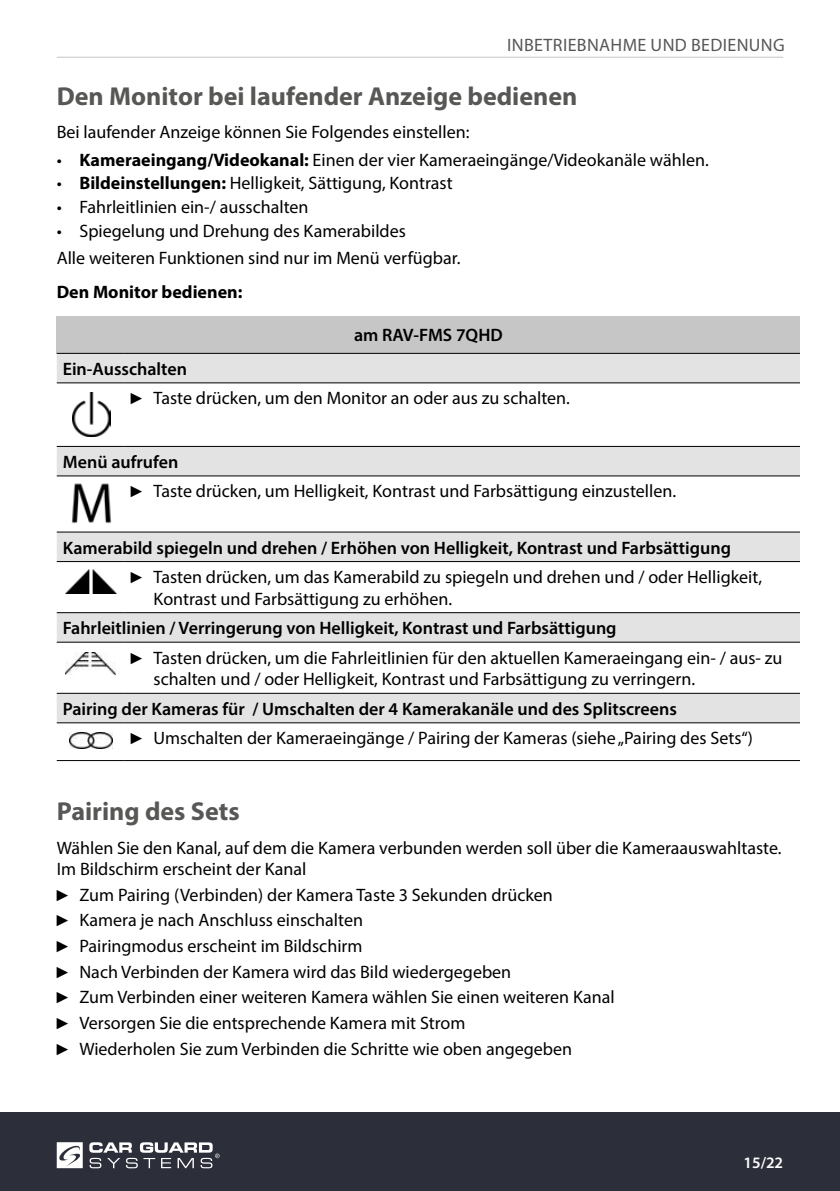
<style>
.page{position:relative;width:840px;height:1191px;background:#fff}
.page>*{position:absolute;margin:0;border:0;box-sizing:border-box;transform-origin:0 0}
.t1{font:700 26px "Myriad Pro";color:#575756}
.t2{font:18px/25.6px "Myriad Pro";color:#000}
.t3{font:600 18px/29.4px "Myriad Pro";color:#000}
.t4{font:18px "Myriad Pro";letter-spacing:.02em;color:#575756}
.t5{font:700 18px "Myriad Pro";color:#000}
.t6{font:600 16px "Myriad Pro";color:#fff}
.s1{font-weight:700}
.s2{font-weight:600}
.s3{font-family:"Arial Narrow";font-size:16px}
.s4{font-family:"Arial Narrow";font-weight:400;font-size:16px}
.s5{font-weight:400}
</style>
<div class="page">
<div style="left:0;top:1112px;width:839px;height:79px;background:#2c2e39"></div>
<svg style="left:57px;top:1142px;width:26px;height:26px"></svg>
<svg style="left:89px;top:1142px;width:130px;height:26px"></svg>
<hr style="left:57px;top:57px;width:725px;height:1px;background:#c6c6c6">
<div style="left:57px;top:316px;width:742px;height:37px;background:#c6c6c6"></div>
<svg style="left:57px;top:354px;width:742px;height:368px"></svg>
<hr style="left:57px;top:382px;width:68px;height:1px;background:#000">
<hr style="left:125px;top:382px;width:674px;height:1px;background:#000">
<hr style="left:57px;top:446px;width:68px;height:1px;background:#000">
<hr style="left:125px;top:446px;width:674px;height:1px;background:#000">
<hr style="left:57px;top:475px;width:68px;height:1px;background:#000">
<hr style="left:125px;top:475px;width:674px;height:1px;background:#000">
<hr style="left:57px;top:532px;width:68px;height:1px;background:#000">
<hr style="left:125px;top:532px;width:674px;height:1px;background:#000">
<hr style="left:57px;top:561px;width:68px;height:1px;background:#000">
<hr style="left:125px;top:561px;width:674px;height:1px;background:#000">
<hr style="left:57px;top:612px;width:68px;height:1px;background:#000">
<hr style="left:125px;top:612px;width:674px;height:1px;background:#000">
<hr style="left:57px;top:642px;width:68px;height:1px;background:#000">
<hr style="left:125px;top:642px;width:674px;height:1px;background:#000">
<hr style="left:57px;top:693px;width:68px;height:1px;background:#000">
<hr style="left:125px;top:693px;width:674px;height:1px;background:#000">
<hr style="left:57px;top:722px;width:68px;height:1px;background:#000">
<hr style="left:125px;top:722px;width:674px;height:1px;background:#000">
<hr style="left:57px;top:760px;width:68px;height:1px;background:#000">
<hr style="left:125px;top:760px;width:674px;height:1px;background:#000">
<hr style="left:57px;top:353px;width:68px;height:1px;background:#000">
<hr style="left:125px;top:353px;width:674px;height:1px;background:#000">
<img style="left:73px;top:392px;width:37px;height:44px">
<img style="left:69px;top:484px;width:43px;height:40px">
<img style="left:65px;top:570px;width:51px;height:24px">
<img style="left:65px;top:652px;width:51px;height:22px">
<img style="left:70px;top:732px;width:43px;height:16px">
<p class="t4" style="left:507px;top:34px;width:55px">Inbetrieb</p>
<p class="t4" style="left:586px;top:34px;width:25px">nahme</p>
<p class="t4" style="left:650px;top:34px;width:60px">und Bedie</p>
<p class="t4" style="left:736px;top:34px;width:48px">nung</p>
<h1 class="t1" style="left:57px;top:79px;width:522px">Den Monitor bei laufender Anzeige bedienen</h1>
<p class="t2" style="left:57px;top:119px;width:414px">Bei laufender Anzeige können Sie Folgendes einstellen:</p>
<p class="t2" style="left:57px;top:147px;width:653px">• <span class="s1">Kameraeingang/Videokanal:</span> Einen der vier Kameraeingänge/Videokanäle wählen.</p>
<p class="t2" style="left:57px;top:170px;width:397px">• <span class="s1">Bildeinstellungen:</span> Helligkeit, Sättigung, Kontrast</p>
<p class="t2" style="left:57px;top:194px;width:253px">• Fahrleitlinien ein-/ ausschalten</p>
<p class="t2" style="left:57px;top:216px;width:405px;line-height:27.6px">• Spiegelung und Drehung des Kamerabildes<br>Alle weiteren Funktionen sind nur im Menü verfügbar.</p>
<p class="t5" style="left:57px;top:280px;width:187px">Den Monitor bedienen:</p>
<p class="t3" style="left:354px;top:320px;width:150px">am RAV-FMS 7QHD</p>
<p class="t2" style="left:131px;top:354px;width:440px;line-height:29.6px;text-indent:-68px"><span class="s2">Ein-Ausschalten<br></span><span class="s3">►</span> Taste drücken, um den Monitor an oder aus zu schalten.</p>
<p class="t2" style="left:131px;top:447px;width:546px;line-height:29.4px;text-indent:-68px"><span class="s2">Menü aufrufen<br></span><span class="s3">►</span> Taste drücken, um Helligkeit, Kontrast und Farbsättigung einzustellen.</p>
<p class="t3" style="left:131px;top:532px;width:632px;text-indent:-68px">Kamerabild spiegeln und drehen / Erhöhen von Helligkeit, Kontrast und Farbsättigung<br><span class="s4">►</span> <span class="s5">Tasten drücken, um das Kamerabild zu spiegeln und drehen und / oder Helligkeit,</span></p>
<p class="t2" style="left:153px;top:585px;width:300px">Kontrast und Farbsättigung zu erhöhen.</p>
<p class="t2" style="left:131px;top:613px;width:652px;line-height:29.4px;text-indent:-68px"><span class="s2">Fahrleitlinien / Verringerung von Helligkeit, Kontrast und Farbsättigung<br></span><span class="s3">►</span> Tasten drücken, um die Fahrleitlinien für den aktuellen Kameraeingang ein- / aus- zu</p>
<p class="t2" style="left:153px;top:666px;width:543px">schalten und / oder Helligkeit, Kontrast und Farbsättigung zu verringern.</p>
<p class="t2" style="left:131px;top:694px;width:623px;line-height:29.4px;text-indent:-68px"><span class="s2">Pairing der Kameras für / Umschalten der 4 Kamerakanäle und des Splitscreens<br></span><span class="s3">►</span> Umschalten der Kameraeingänge / Pairing der Kameras (siehe „Pairing des Sets“)</p>
<h1 class="t1" style="left:57px;top:794px;width:184px">Pairing des Sets</h1>
<p class="t2" style="left:57px;top:836px;width:726px;line-height:21.6px">Wählen Sie den Kanal, auf dem die Kamera verbunden werden soll über die Kameraauswahltaste.<br>Im Bildschirm erscheint der Kanal</p>
<p class="t2" style="left:57px;top:881px;width:559px"><span class="s3">►</span> Zum Pairing (Verbinden) der Kamera Taste 3 Sekunden drücken<br><span class="s3">►</span> Kamera je nach Anschluss einschalten<br><span class="s3">►</span> Pairingmodus erscheint im Bildschirm<br><span class="s3">►</span> Nach Verbinden der Kamera wird das Bild wiedergegeben<br><span class="s3">►</span> Zum Verbinden einer weiteren Kamera wählen Sie einen weiteren Kanal <span class="s3">►</span> Versorgen Sie die entsprechende Kamera mit Strom<br><span class="s3">►</span> Wiederholen Sie zum Verbinden die Schritte wie oben angegeben</p>
<p class="t6" style="left:743px;top:1152px;width:41px">15/22</p>
</div>
